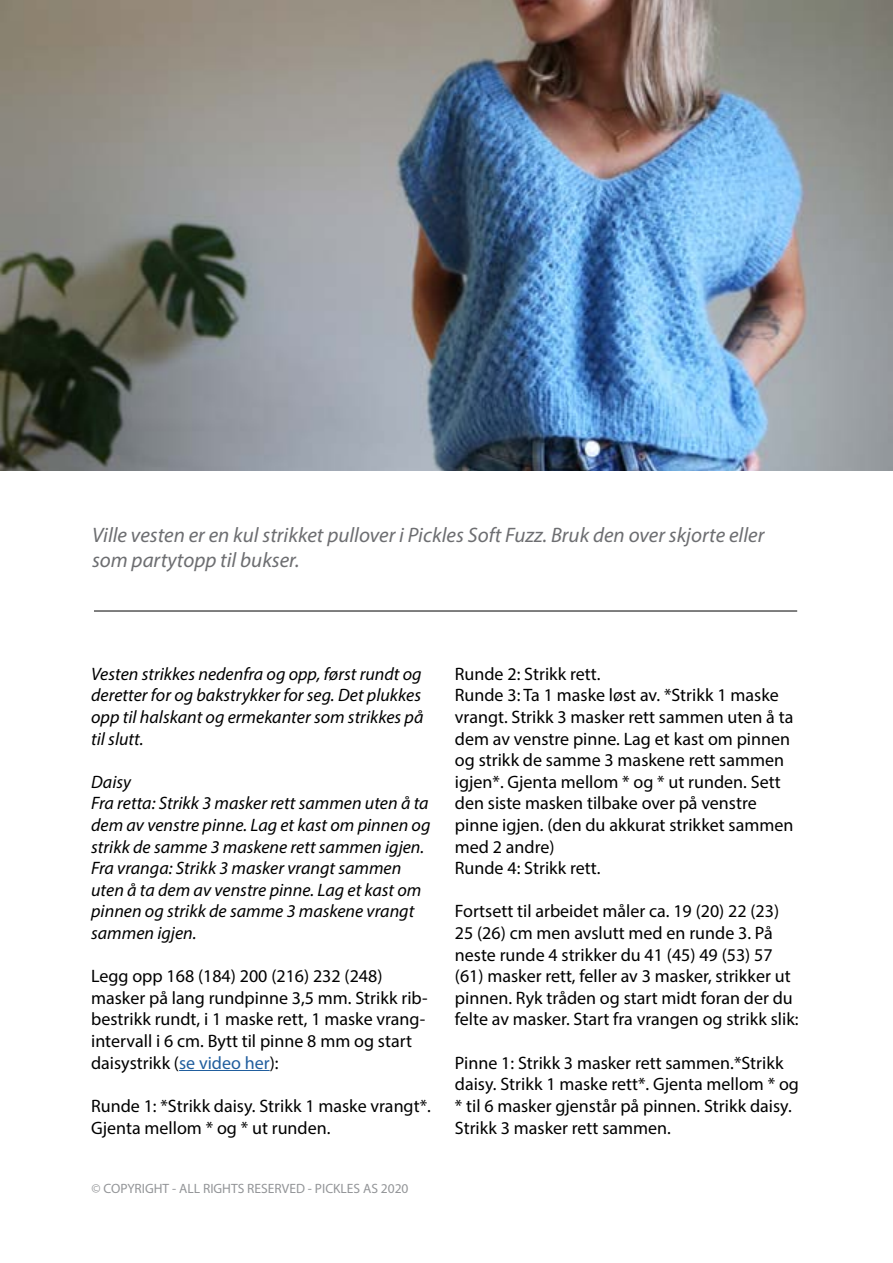
<style>
.page{position:relative;width:893px;height:1263px;background:#fff}
.page>*{position:absolute;margin:0;border:0;box-sizing:border-box;transform-origin:0 0}
.t1{font:italic 21px/25.2px "Myriad Pro";color:#6d6e71}
.t2{font:18px/21.6px "Myriad Pro";color:#000}
.t3{font:italic 18px/21.6px "Myriad Pro";color:#000}
.t4{font:13.5px "Myriad Pro";color:#939598}
.s1{color:#215e9e}
</style>
<div class="page">
<hr style="left:179px;top:1070px;width:91px;height:1px;background:#215e9e">
<img style="left:0;top:0;width:893px;height:471px">
<hr style="left:94px;top:611px;width:703px;height:1px;background:#000">
<p class="t1" style="left:92px;top:522px;width:674px">Ville vesten er en kul strikket pullover i Pickles Soft Fuzz. Bruk den over skjorte eller som partytopp til bukser.</p>
<p class="t3" style="left:91px;top:663px;width:334px">Vesten strikkes nedenfra og opp, først rundt og deretter for og bakstrykker for seg. Det plukkes opp til halskant og ermekanter som strikkes på til slutt.</p>
<p class="t3" style="left:91px;top:771px;width:341px">Daisy<br>Fra retta: Strikk 3 masker rett sammen uten å ta dem av venstre pinne. Lag et kast om pinnen og strikk de samme 3 maskene rett sammen igjen.<br>Fra vranga: Strikk 3 masker vrangt sammen uten å ta dem av venstre pinne. Lag et kast om pinnen og strikk de samme 3 maskene vrangt sammen igjen.</p>
<p class="t2" style="left:91px;top:965px;width:338px">Legg opp 168 (184) 200 (216) 232 (248) masker på lang rundpinne 3,5 mm. Strikk rib&shy;bestrikk rundt, i 1 maske rett, 1 maske vrang&shy;intervall i 6 cm. Bytt til pinne 8 mm og start daisystrikk (<span class="s1">se video her</span>):</p>
<p class="t2" style="left:91px;top:1095px;width:341px">Runde 1: *Strikk daisy. Strikk 1 maske vrangt*.<br>Gjenta mellom * og * ut runden.</p>
<p class="t4" style="left:92px;top:1180px;width:319px">© COPYRIGHT - ALL RIGHTS RESERVED - PICKLES AS 2020</p>
<p class="t2" style="left:455px;top:663px;width:340px">Runde 2: Strikk rett.<br>Runde 3: Ta 1 maske løst av. *Strikk 1 maske vrangt. Strikk 3 masker rett sammen uten å ta dem av venstre pinne. Lag et kast om pinnen og strikk de samme 3 maskene rett sammen igjen*. Gjenta mellom * og * ut runden. Sett den siste masken tilbake over på venstre pinne igjen. (den du akkurat strikket sammen med 2 andre)<br>Runde 4: Strikk rett.</p>
<p class="t2" style="left:455px;top:900px;width:345px">Fortsett til arbeidet måler ca. 19 (20) 22 (23)<br>25 (26) cm men avslutt med en runde 3. På neste runde 4 strikker du 41 (45) 49 (53) 57 (61) masker rett, feller av 3 masker, strikker ut pinnen. Ryk tråden og start midt foran der du felte av masker. Start fra vrangen og strikk slik:</p>
<p class="t2" style="left:455px;top:1051px;width:346px">Pinne 1: Strikk 3 masker rett sammen.*Strikk daisy. Strikk 1 maske rett*. Gjenta mellom * og * til 6 masker gjenstår på pinnen. Strikk daisy.<br>Strikk 3 masker rett sammen.</p>
</div>
